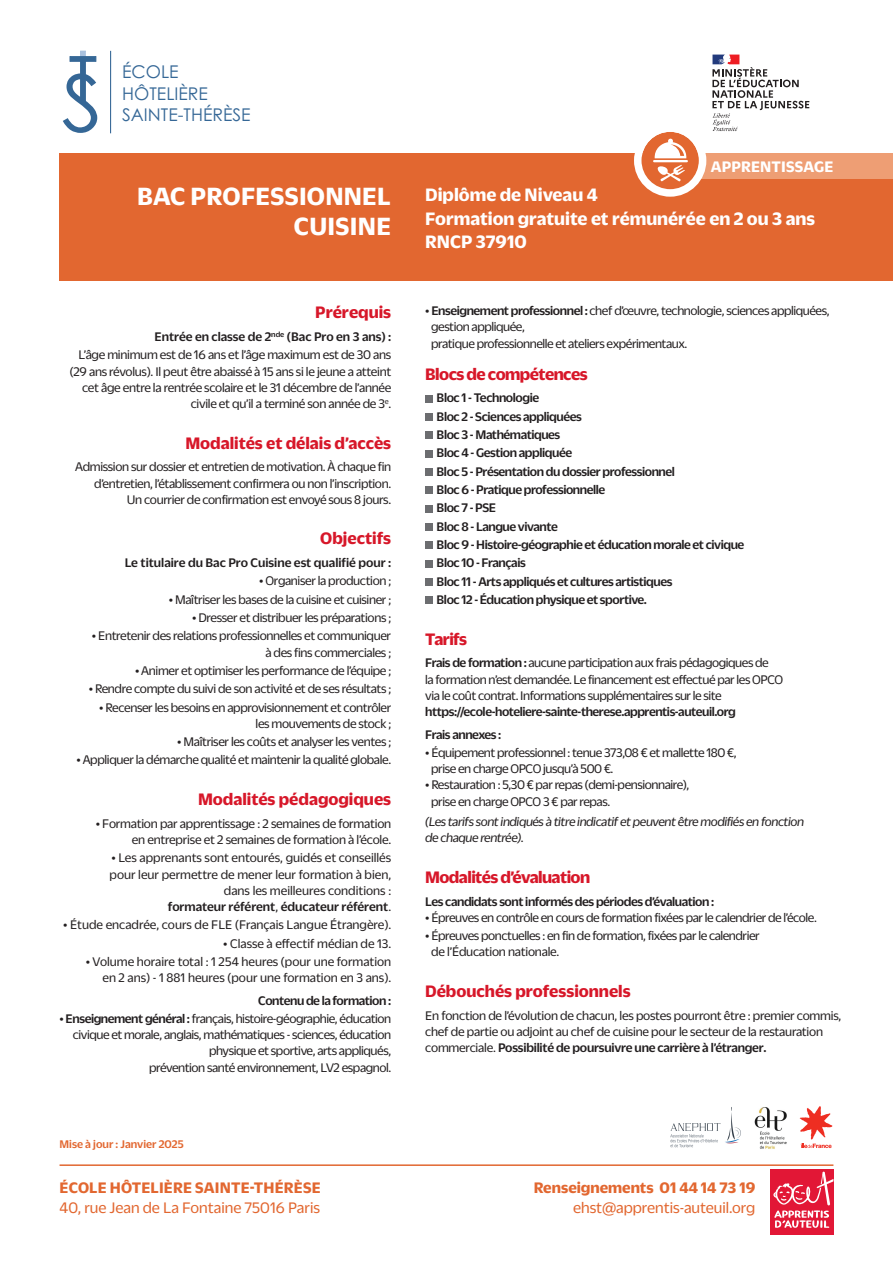
<style>
.page{position:relative;width:893px;height:1263px;background:#fff}
.page>*{position:absolute;margin:0;border:0;box-sizing:border-box;transform-origin:0 0}
.t1{font:78.9px "Century Gothic";color:#356796;scale:1.04 1}
.t2{font:700 27px/30px "Duplicate Sans";letter-spacing:.01em;color:#fff;text-align:right}
.t3{font:700 19.5px/23.4px "Duplicate Sans";color:#fff}
.t4{font:700 18px "Duplicate Sans";color:#d71729}
.t5{font:700 18px "Duplicate Sans";letter-spacing:-.03em;color:#d71729}
.t6{font:17.55px/21px "Century Gothic";color:#356796}
.t7{font:16.5px "Duplicate Sans";color:#e26730}
.t8{font:700 16.5px "Duplicate Sans";letter-spacing:.01em;color:#e26730}
.t9{font:700 16.5px "Duplicate Sans";letter-spacing:.01em;color:#fff}
.t10{font:13.5px/16.2px "Duplicate Sans";letter-spacing:-.025em;color:#231f20;text-align:right}
.t11{font:500 13.5px/18.3px "Duplicate Sans";letter-spacing:-.03em;color:#231f20}
.t12{font:13.5px/16.2px "Duplicate Sans";color:#231f20;text-align:right}
.t13{font:italic 13.5px/16.2px "Duplicate Sans";letter-spacing:-.03em;color:#231f20}
.t14{font:500 13.5px "Duplicate Sans";color:#231f20}
.t15{font:500 12px "Duplicate Sans";color:#e26730}
.s1{font-weight:500}
</style>
<div class="page">
<svg style="left:712px;top:55px;width:97px;height:76px"></svg>
<hr style="left:60px;top:1164px;width:773px;height:2px;background:#e26730">
<div style="left:60px;top:153px;width:833px;height:128px;background:#e26730"></div>
<div style="left:670px;top:153px;width:223px;height:26px;background:#ee9e74"></div>
<svg style="left:634px;top:132px;width:72px;height:65px"></svg>
<svg style="left:70px;top:51px;width:26px;height:52px"></svg>
<hr style="left:110px;top:51px;width:1px;height:82px;background:#356796">
<div style="left:770px;top:1169px;width:63px;height:66px;background:#e21736"></div>
<svg style="left:773px;top:1171px;width:60px;height:57px"></svg>
<div style="left:425px;top:395px;width:8px;height:7px;background:#6c6d70"></div>
<div style="left:425px;top:413px;width:8px;height:8px;background:#6c6d70"></div>
<div style="left:425px;top:431px;width:8px;height:8px;background:#6c6d70"></div>
<div style="left:425px;top:450px;width:8px;height:7px;background:#6c6d70"></div>
<div style="left:425px;top:468px;width:8px;height:8px;background:#6c6d70"></div>
<div style="left:425px;top:486px;width:8px;height:8px;background:#6c6d70"></div>
<div style="left:425px;top:505px;width:8px;height:7px;background:#6c6d70"></div>
<div style="left:425px;top:523px;width:8px;height:8px;background:#6c6d70"></div>
<div style="left:425px;top:541px;width:8px;height:8px;background:#6c6d70"></div>
<div style="left:425px;top:560px;width:8px;height:7px;background:#6c6d70"></div>
<div style="left:425px;top:578px;width:8px;height:8px;background:#6c6d70"></div>
<div style="left:425px;top:596px;width:8px;height:8px;background:#6c6d70"></div>
<svg style="left:800px;top:1106px;width:32px;height:42px"></svg>
<img style="left:670px;top:1107px;width:71px;height:41px">
<img style="left:754px;top:1107px;width:33px;height:42px">
<h1 class="t1" style="left:62px;top:75px;width:41px">S</h1>
<p class="t6" style="left:122px;top:64px;width:130px">ÉCOLE<br>HÔTELIÈRE<br>SAINTE-THÉRÈSE</p>
<h2 class="t2" style="left:137px;top:183px;width:256px">BAC PROFESSIONNEL<br>CUISINE</h2>
<h3 class="t4" style="left:315px;top:306px;width:77px">Prérequis</h3>
<p class="t10" style="left:79px;top:328px;width:314px;line-height:18.3px"><span class="s1">Entrée en classe de 2</span><sup>nde</sup> <span class="s1">(Bac Pro en 3 ans) :<br></span>L’âge minimum est de 16 ans et l’âge maximum est de 30 ans</p>
<p class="t10" style="left:70px;top:364px;width:323px">(29 ans révolus). Il peut être abaissé à 15 ans si le jeune a atteint cet âge entre la rentrée scolaire et le 31 décembre de l’année civile et qu’il a terminé son année de 3<sup>e</sup>.</p>
<h3 class="t4" style="left:185px;top:436px;width:207px">Modalités et délais d’accès</h3>
<p class="t10" style="left:75px;top:460px;width:317px">Admission sur dossier et entretien de motivation. À chaque fin d’entretien, l’établissement confirmera ou non l’inscription.<br>Un courrier de confirmation est envoyé sous 8 jours.</p>
<h3 class="t4" style="left:320px;top:532px;width:72px">Objectifs</h3>
<p class="t14" style="left:125px;top:558px;width:268px">Le titulaire du Bac Pro Cuisine est qualifié pour :</p>
<p class="t10" style="left:259px;top:574px;width:133px">• Organiser la production ;</p>
<p class="t10" style="left:169px;top:592px;width:224px">• Maîtriser les bases de la cuisine et cuisiner ;</p>
<p class="t10" style="left:192px;top:610px;width:200px">• Dresser et distribuer les préparations ;</p>
<p class="t10" style="left:92px;top:629px;width:301px">• Entretenir des relations professionnelles et communiquer à des fins commerciales ;</p>
<p class="t10" style="left:135px;top:663px;width:258px">• Animer et optimiser les performance de l’équipe ;</p>
<p class="t10" style="left:89px;top:682px;width:304px">• Rendre compte du suivi de son activité et de ses résultats ;</p>
<p class="t10" style="left:99px;top:700px;width:293px">• Recenser les besoins en approvisionnement et contrôler les mouvements de stock ;</p>
<p class="t10" style="left:177px;top:734px;width:215px">• Maîtriser les coûts et analyser les ventes ;</p>
<p class="t10" style="left:76px;top:753px;width:316px">• Appliquer la démarche qualité et maintenir la qualité globale.</p>
<h3 class="t4" style="left:198px;top:793px;width:195px">Modalités pédagogiques</h3>
<p class="t10" style="left:96px;top:816px;width:297px">• Formation par apprentissage : 2 semaines de formation en entreprise et 2 semaines de formation à l’école.</p>
<p class="t12" style="left:110px;top:851px;width:283px">• Les apprenants sont entourés, guidés et conseillés pour leur permettre de mener leur formation à bien, dans les meilleures conditions :<br><span class="s1">formateur référent</span>, <span class="s1">éducateur référent</span>.</p>
<p class="t12" style="left:63px;top:918px;width:329px">• Étude encadrée, cours de FLE (Français Langue Étrangère).</p>
<p class="t12" style="left:223px;top:936px;width:169px">• Classe à effectif médian de 13.</p>
<p class="t12" style="left:86px;top:954px;width:307px">• Volume horaire total : 1 254 heures (pour une formation en 2 ans) - 1 881 heures (pour une formation en 3 ans).</p>
<p class="t11" style="left:258px;top:992px;width:134px">Contenu de la formation :</p>
<p class="t10" style="left:59px;top:1011px;width:333px">• <span class="s1">Enseignement général :</span> français, histoire-géographie, éducation civique et morale, anglais, mathématiques - sciences, éducation physique et sportive, arts appliqués,<br>prévention santé environnement, LV2 espagnol.</p>
<p class="t15" style="left:60px;top:1140px;width:126px">Mise à jour : Janvier 2025</p>
<p class="t8" style="left:60px;top:1182px;width:263px">ÉCOLE HÔTELIÈRE SAINTE-THÉRÈSE</p>
<p class="t7" style="left:60px;top:1201px;width:262px">40, rue Jean de La Fontaine 75016 Paris</p>
<p class="t9" style="left:711px;top:160px;width:124px">APPRENTISSAGE</p>
<h3 class="t3" style="left:425px;top:185px;width:391px">Diplôme de Niveau 4<br>Formation gratuite et rémunérée en 2 ou 3 ans<br>RNCP 37910</h3>
<p class="t10" style="left:431px;top:304px;width:400px;text-align:left;text-indent:-6px">• <span class="s1">Enseignement professionnel :</span> chef d’œuvre, technologie, sciences appliquées, gestion appliquée,<br>pratique professionnelle et ateliers expérimentaux.</p>
<h3 class="t5" style="left:425px;top:367px;width:164px">Blocs de compétences</h3>
<p class="t11" style="left:437px;top:390px;width:309px">Bloc 1 - Technologie<br>Bloc 2 - Sciences appliquées<br>Bloc 3 - Mathématiques<br>Bloc 4 - Gestion appliquée<br>Bloc 5 - Présentation du dossier professionnel<br>Bloc 6 - Pratique professionnelle<br>Bloc 7 - PSE<br>Bloc 8 - Langue vivante<br>Bloc 9 - Histoire-géographie et éducation morale et civique<br>Bloc 10 - Français<br>Bloc 11 - Arts appliqués et cultures artistiques<br>Bloc 12 - Éducation physique et sportive.</p>
<h3 class="t4" style="left:425px;top:632px;width:44px">Tarifs</h3>
<p class="t10" style="left:425px;top:656px;width:359px;text-align:left"><span class="s1">Frais de formation :</span> aucune participation aux frais pédagogiques de<br>la formation n’est demandée. Le financement est effectué par les OPCO via le coût contrat. Informations supplémentaires sur le site</p>
<p class="t11" style="left:425px;top:701px;width:312px;line-height:22.6px">https://ecole-hoteliere-sainte-therese.apprentis-auteuil.org<br>Frais annexes :</p>
<p class="t10" style="left:431px;top:745px;width:307px;text-align:left;text-indent:-6px">• Équipement professionnel : tenue 373,08 € et mallette 180 €, prise en charge OPCO jusqu’à 500 €.</p>
<p class="t10" style="left:431px;top:778px;width:260px;text-align:left;text-indent:-6px">• Restauration : 5,30 € par repas (demi-pensionnaire), prise en charge OPCO 3 € par repas.</p>
<p class="t13" style="left:425px;top:814px;width:380px">(Les tarifs sont indiqués à titre indicatif et peuvent être modifiés en fonction de chaque rentrée).</p>
<h3 class="t5" style="left:425px;top:870px;width:167px">Modalités d’évaluation</h3>
<p class="t11" style="left:425px;top:893px;width:290px">Les candidats sont informés des périodes d’évaluation :</p>
<p class="t10" style="left:425px;top:910px;width:393px">• Épreuves en contrôle en cours de formation fixées par le calendrier de l’école.</p>
<p class="t10" style="left:431px;top:928px;width:330px;text-align:left;text-indent:-6px">• Épreuves ponctuelles : en fin de formation, fixées par le calendrier de l’Éducation nationale.</p>
<h3 class="t4" style="left:425px;top:984px;width:207px">Débouchés professionnels</h3>
<p class="t10" style="left:425px;top:1008px;width:418px;text-align:left">En fonction de l’évolution de chacun, les postes pourront être : premier commis, chef de partie ou adjoint au chef de cuisine pour le secteur de la restauration commerciale. <span class="s1">Possibilité de poursuivre une carrière à l’étranger.</span></p>
<p class="t8" style="left:534px;top:1182px;width:223px">Renseignements 01 44 14 73 19</p>
<p class="t7" style="left:573px;top:1201px;width:184px">ehst@apprentis-auteuil.org</p>
</div>
